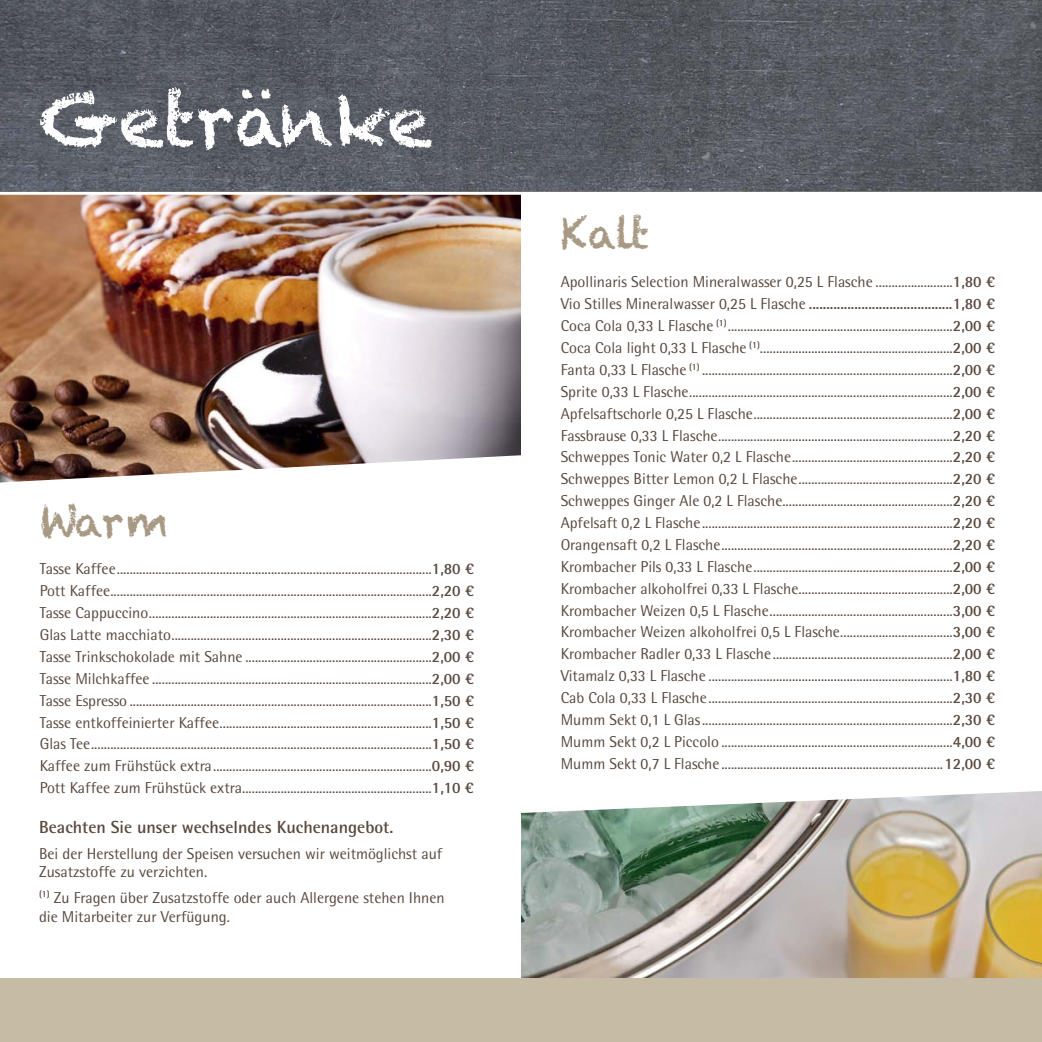
<style>
.page{position:relative;width:1042px;height:1042px;background:#fff}
.page>*{position:absolute;margin:0;border:0;box-sizing:border-box;transform-origin:0 0}
.t1{font:72.1px "Chalkduster";color:#fff}
.t2{font:42px "Chalkduster";letter-spacing:-.045em;color:#a79984}
.t3{font:700 17.5px "Rotis Semi Sans Std";color:#58483e}
.t4{font:15.75px/21.9px "Rotis Semi Sans Std";color:#58483e;text-align:justify}
.s1{font-weight:700}
</style>
<div class="page">
<img style="left:0;top:0;width:1042px;height:192px">
<img style="left:521px;top:791px;width:521px;height:187px">
<img style="left:0;top:195px;width:521px;height:287px">
<div style="left:0;top:978px;width:521px;height:64px;background:#c6bca6"></div>
<div style="left:521px;top:978px;width:521px;height:64px;background:#c6bca6"></div>
<h1 class="t1" style="left:39px;top:75px;width:394px">Getränke</h1>
<h2 class="t2" style="left:40px;top:495px;width:130px">Warm</h2>
<p class="t4" style="left:40px;top:560px;width:436px">Tasse Kaffee ..................................................................................................<span class="s1">1,80 € </span>Pott Kaffee ....................................................................................................<span class="s1">2,20 € </span>Tasse Cappuccino ........................................................................................<span class="s1">2,20 € </span>Glas Latte macchiato .................................................................................<span class="s1">2,30 € </span>Tasse Trinkschokolade mit Sahne ..........................................................<span class="s1">2,00 € </span>Tasse Milchkaffee .......................................................................................<span class="s1">2,00 € </span>Tasse Espresso ..............................................................................................<span class="s1">1,50 € </span>Tasse entkoffeinierter Kaffee ..................................................................<span class="s1">1,50 € </span>Glas Tee ..........................................................................................................<span class="s1">1,50 € </span>Kaffee zum Frühstück extra ....................................................................<span class="s1">0,90 € </span>Pott Kaffee zum Frühstück extra ...........................................................<span class="s1">1,10 €</span></p>
<p class="t3" style="left:39px;top:821px;width:356px">Beachten Sie unser wechselndes Kuchenangebot.</p>
<p class="t4" style="left:39px;top:845px;width:405px;line-height:18.9px">Bei der Herstellung der Speisen versuchen wir weitmöglichst auf<br>Zusatzstoffe zu verzichten.</p>
<p class="t4" style="left:39px;top:889px;width:407px;line-height:18.9px"><sup>(1)</sup> Zu Fragen über Zusatzstoffe oder auch Allergene stehen Ihnen die Mitarbeiter zur Verfügung.</p>
<h2 class="t2" style="left:561px;top:207px;width:91px">Kalt</h2>
<p class="t4" style="left:561px;top:273px;width:436px">Apollinaris Selection Mineralwasser 0,25 L Flasche ........................<span class="s1">1,80 € </span>Vio Stilles Mineralwasser 0,25 L Flasche <span class="s1">.........................................1,80 € </span>Coca Cola 0,33 L Flasche <sup>(1)</sup> ......................................................................<span class="s1">2,00 € </span>Coca Cola light 0,33 L Flasche <sup>(1)</sup>............................................................<span class="s1">2,00 € </span>Fanta 0,33 L Flasche <sup>(1)</sup> ..............................................................................<span class="s1">2,00 € </span>Sprite 0,33 L Flasche ..................................................................................<span class="s1">2,00 € </span>Apfelsaftschorle 0,25 L Flasche ..............................................................<span class="s1">2,00 € </span>Fassbrause 0,33 L Flasche .........................................................................<span class="s1">2,20 € </span>Schweppes Tonic Water 0,2 L Flasche ..................................................<span class="s1">2,20 € </span>Schweppes Bitter Lemon 0,2 L Flasche ................................................<span class="s1">2,20 € </span>Schweppes Ginger Ale 0,2 L Flasche.....................................................<span class="s1">2,20 € </span>Apfelsaft 0,2 L Flasche ..............................................................................<span class="s1">2,20 € </span>Orangensaft 0,2 L Flasche ........................................................................<span class="s1">2,20 € </span>Krombacher Pils 0,33 L Flasche ..............................................................<span class="s1">2,00 € </span>Krombacher alkoholfrei 0,33 L Flasche ................................................<span class="s1">2,00 € </span>Krombacher Weizen 0,5 L Flasche .........................................................<span class="s1">3,00 € </span>Krombacher Weizen alkoholfrei 0,5 L Flasche ...................................<span class="s1">3,00 € </span>Krombacher Radler 0,33 L Flasche ........................................................<span class="s1">2,00 € </span>Vitamalz 0,33 L Flasche ............................................................................<span class="s1">1,80 € </span>Cab Cola 0,33 L Flasche ............................................................................<span class="s1">2,30 € </span>Mumm Sekt 0,1 L Glas ..............................................................................<span class="s1">2,30 € </span>Mumm Sekt 0,2 L Piccolo ........................................................................<span class="s1">4,00 € </span>Mumm Sekt 0,7 L Flasche .....................................................................<span class="s1">12,00 €</span></p>
</div>
